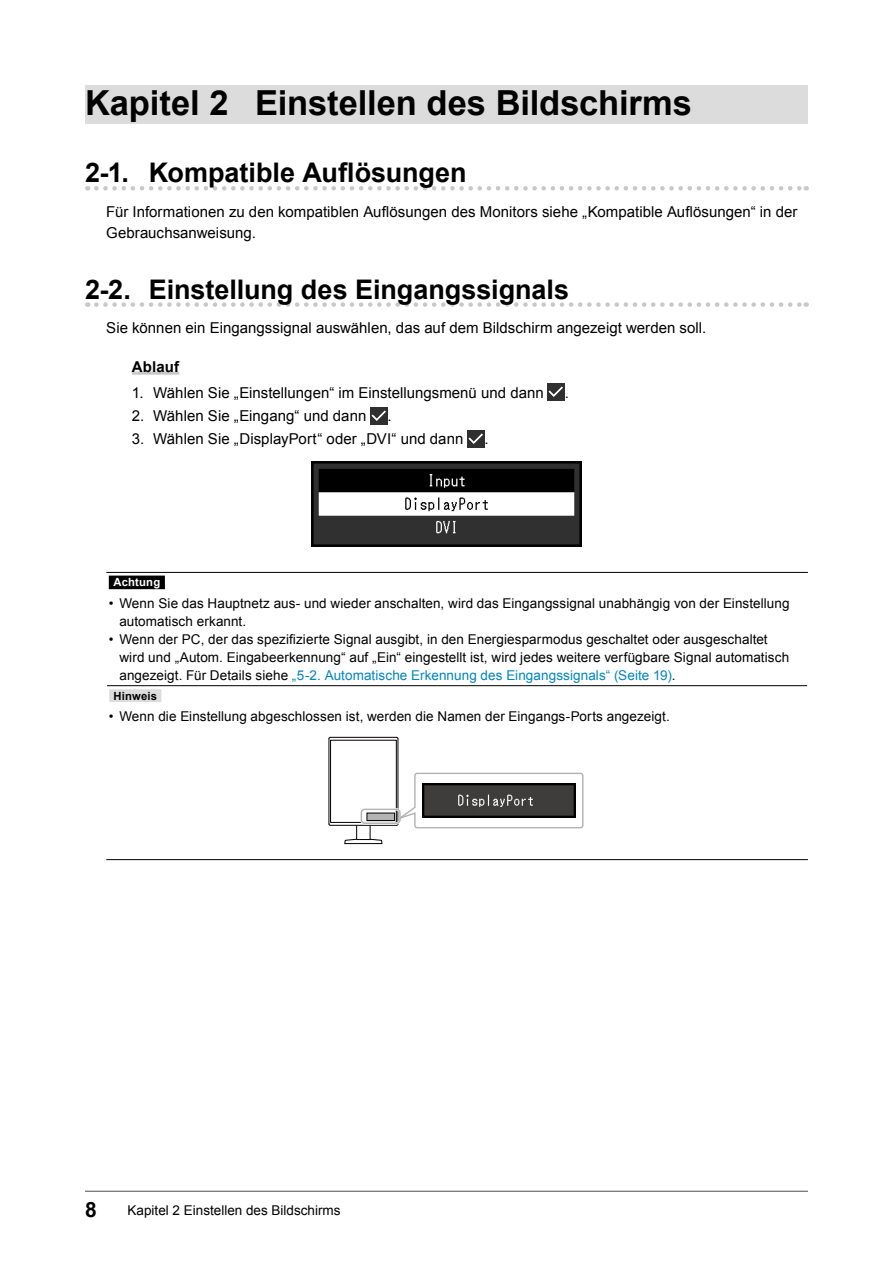
<style>
.page{position:relative;width:893px;height:1263px;background:#fff}
.page>*{position:absolute;margin:0;border:0;box-sizing:border-box;transform-origin:0 0}
.t1{font:700 34.5px "Arial";letter-spacing:-.005em;color:#000}
.t2{font:700 27px "Arial";color:#000}
.t3{font:700 21px "Arial";color:#000}
.t4{font:15px/21px "Arial";color:#000}
.t5{font:700 15px "Arial";letter-spacing:.01em;color:#000}
.t6{font:13.5px/18px "Arial";letter-spacing:.005em;color:#000}
.t7{font:700 11.25px "Arial";letter-spacing:.02em;color:#fff}
.t8{font:700 11.25px "Arial";letter-spacing:.015em;color:#000}
.s1{color:#0086c0}
</style>
<div class="page">
<hr style="left:85px;top:1191px;width:723px;height:1px;background:#595858">
<div style="left:85px;top:85px;width:723px;height:39px;background:#dcdcdc"></div>
<svg style="left:96px;top:186px;width:711px;height:5px"></svg>
<svg style="left:96px;top:302px;width:711px;height:5px"></svg>
<hr style="left:132px;top:372px;width:47px;height:3px;background:#c8c8c9">
<img style="left:548px;top:384px;width:17px;height:17px">
<img style="left:370px;top:407px;width:18px;height:17px">
<img style="left:467px;top:430px;width:17px;height:17px">
<img style="left:312px;top:462px;width:269px;height:84px">
<hr style="left:106px;top:572px;width:702px;height:1px;background:#000">
<hr style="left:107px;top:685px;width:700px;height:1px;background:#000">
<hr style="left:106px;top:859px;width:702px;height:1px;background:#000">
<div style="left:109px;top:576px;width:56px;height:13px;background:#000"></div>
<div style="left:109px;top:689px;width:52px;height:13px;background:#dcdcdc"></div>
<svg style="left:344px;top:824px;width:39px;height:20px"></svg>
<hr style="left:328px;top:739px;width:1px;height:85px;background:#0a0000">
<hr style="left:330px;top:825px;width:67px;height:1px;background:#0a0000">
<hr style="left:397px;top:739px;width:1px;height:85px;background:#0a0000">
<hr style="left:330px;top:737px;width:67px;height:1px;background:#0a0000">
<div style="left:330px;top:740px;width:67px;height:83px;border:1px solid #000"></div>
<div style="left:367px;top:813px;width:28px;height:7px;background:#b4b4b5"></div>
<div style="left:367px;top:813px;width:28px;height:8px;border:1px solid #000"></div>
<div style="left:360px;top:808px;width:41px;height:16px;border:2px solid #fff;border-radius:3px"></div>
<div style="left:361px;top:809px;width:40px;height:15px;border:1px solid #b4b4b5;border-radius:3px"></div>
<svg style="left:391px;top:772px;width:193px;height:57px"></svg>
<h1 class="t1" style="left:85px;top:80px;width:609px">Kapitel 2 Einstellen des Bildschirms</h1>
<h2 class="t2" style="left:85px;top:155px;width:383px">2-1. Kompatible Auflösungen</h2>
<p class="t4" style="left:106px;top:201px;width:693px">Für Informationen zu den kompatiblen Auflösungen des Monitors siehe „Kompatible Auflösungen“ in der<br>Gebrauchsanweisung.</p>
<h2 class="t2" style="left:85px;top:271px;width:485px">2-2. Einstellung des Eingangssignals</h2>
<p class="t4" style="left:106px;top:318px;width:601px">Sie können ein Eingangssignal auswählen, das auf dem Bildschirm angezeigt werden soll.</p>
<p class="t5" style="left:132px;top:356px;width:49px">Ablauf</p>
<p class="t4" style="left:132px;top:382px;width:413px">1. Wählen Sie „Einstellungen“ im Einstellungsmenü und dann</p>
<p class="t4" style="left:565px;top:382px;width:6px">.</p>
<p class="t4" style="left:132px;top:405px;width:236px">2. Wählen Sie „Eingang“ und dann</p>
<p class="t4" style="left:388px;top:405px;width:6px">.</p>
<p class="t4" style="left:132px;top:428px;width:333px">3. Wählen Sie „DisplayPort“ oder „DVI“ und dann</p>
<p class="t4" style="left:484px;top:428px;width:6px">.</p>
<p class="t7" style="left:113px;top:575px;width:48px">Achtung</p>
<p class="t6" style="left:119px;top:594px;width:672px;text-indent:-11px">• Wenn Sie das Hauptnetz aus- und wieder anschalten, wird das Eingangssignal unabhängig von der Einstellung automatisch erkannt.</p>
<p class="t6" style="left:119px;top:630px;width:671px;text-indent:-11px">• Wenn der PC, der das spezifizierte Signal ausgibt, in den Energiesparmodus geschaltet oder ausgeschaltet wird und „Autom. Eingabeerkennung“ auf „Ein“ eingestellt ist, wird jedes weitere verfügbare Signal automatisch angezeigt. Für Details siehe <span class="s1">„5-2. Automatische Erkennung des Eingangssignals“ (Seite 19)</span>.</p>
<p class="t8" style="left:113px;top:688px;width:45px">Hinweis</p>
<p class="t6" style="left:109px;top:707px;width:562px">• Wenn die Einstellung abgeschlossen ist, werden die Namen der Eingangs-Ports angezeigt.</p>
<h3 class="t3" style="left:85px;top:1196px;width:13px">8</h3>
<p class="t6" style="left:128px;top:1201px;width:215px">Kapitel 2 Einstellen des Bildschirms</p>
</div>
